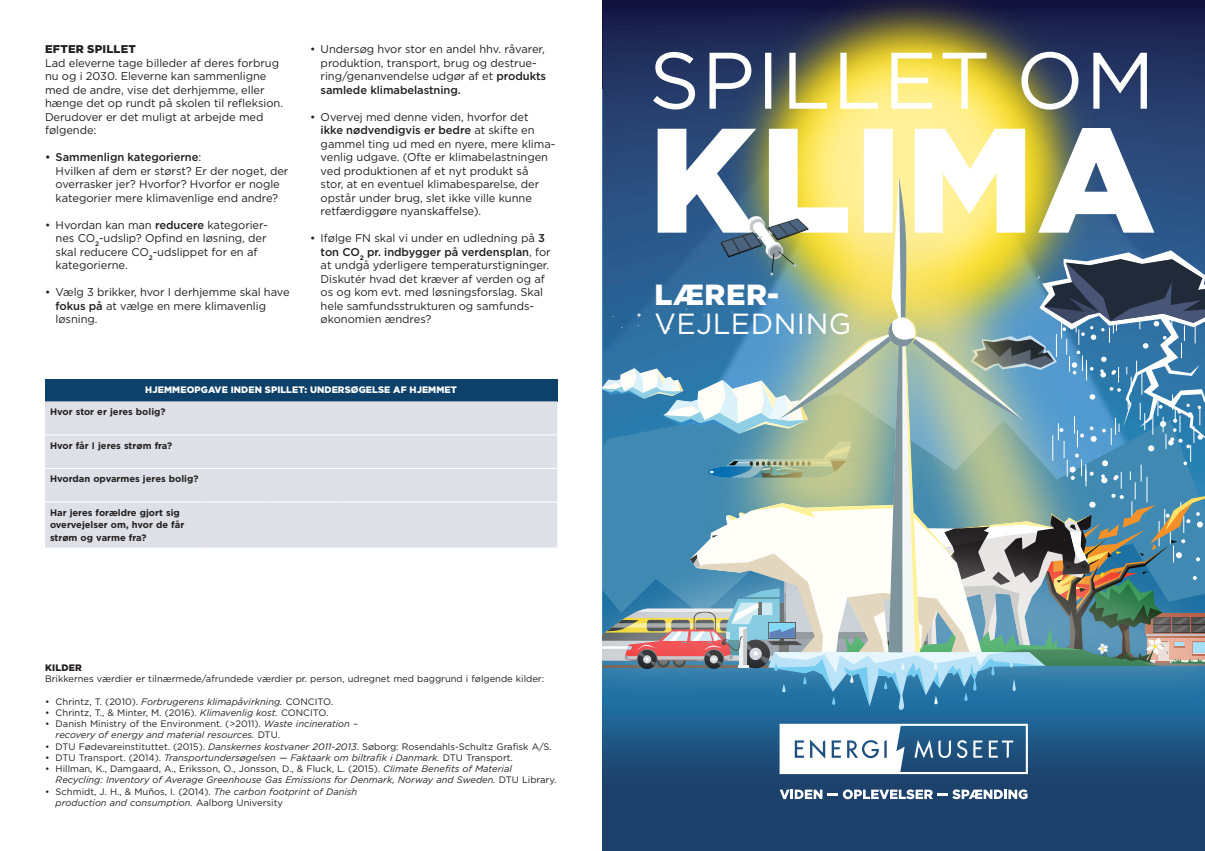
<style>
.page{position:relative;width:1205px;height:851px;background:#fff}
.page>*{position:absolute;margin:0;border:0;box-sizing:border-box;transform-origin:0 0}
.t1{font:29.12px "Gotham Pro";letter-spacing:.015em;color:#fff}
.t2{font:900 29.12px "Gotham Pro";letter-spacing:.02em;color:#fff}
.t3{font:11.25px/13.5px "Gotham Pro";letter-spacing:-.005em;color:#231f20}
.t4{font:900 11.25px "Gotham Pro";letter-spacing:.02em;color:#231f20}
.t5{font:italic 9.38px/11.2px "Gotham Pro";color:#231f20}
.Tabeltekst_bullit{font:9.38px "Gotham Pro";color:#231f20}
.Tabeltekst_bullit-2{font:700 9.38px/12.5px "Gotham Pro";color:#231f20}
.Tabeltekst_-_overskr{font:900 9.38px "Gotham Pro";letter-spacing:.01em;color:#fff}
.Tabeltekst_bullit-3{font:900 9.38px "Gotham Pro";letter-spacing:.02em;color:#231f20}
.s1{font-weight:500}
.s2{font-style:normal}
.s3{font-style:italic}
</style>
<div class="page">
<img style="left:602px;top:4px;width:603px;height:41px">
<img style="left:602px;top:45px;width:603px;height:132px">
<img style="left:728px;top:0;width:368px;height:128px">
<img style="left:765px;top:26px;width:291px;height:102px">
<div style="left:602px;top:705px;width:603px;height:145px;background:linear-gradient(to bottom,#206293,#1b365d)"></div>
<svg style="left:779px;top:723px;width:249px;height:51px"></svg>
<svg style="left:779px;top:789px;width:248px;height:10px"></svg>
<svg style="left:657px;top:128px;width:497px;height:49px"></svg>
<svg style="left:653px;top:52px;width:494px;height:58px"></svg>
<div style="left:45px;top:379px;width:512px;height:22px;background:#0d4169"></div>
<div style="left:45px;top:401px;width:512px;height:146px;background:#dee0e7"></div>
<hr style="left:45px;top:434px;width:159px;height:1px;background:#fff">
<hr style="left:204px;top:434px;width:64px;height:1px;background:#fff">
<hr style="left:268px;top:434px;width:75px;height:1px;background:#fff">
<hr style="left:343px;top:434px;width:214px;height:1px;background:#fff">
<hr style="left:45px;top:468px;width:159px;height:1px;background:#fff">
<hr style="left:204px;top:468px;width:64px;height:1px;background:#fff">
<hr style="left:268px;top:468px;width:75px;height:1px;background:#fff">
<hr style="left:343px;top:468px;width:214px;height:1px;background:#fff">
<hr style="left:45px;top:501px;width:159px;height:1px;background:#fff">
<hr style="left:204px;top:501px;width:64px;height:1px;background:#fff">
<hr style="left:268px;top:501px;width:75px;height:1px;background:#fff">
<hr style="left:343px;top:501px;width:214px;height:1px;background:#fff">
<img style="left:602px;top:177px;width:603px;height:532px">
<p class="t4" style="left:45px;top:43px;width:92px">EFTER SPILLET</p>
<p class="t3" style="left:45px;top:56px;width:240px">Lad eleverne tage billeder af deres forbrug nu og i 2030. Eleverne kan sammenligne med de andre, vise det derhjemme, eller hænge det op rundt på skolen til refleksion.<br>Derudover er det muligt at arbejde med følgende:</p>
<p class="t3" style="left:56px;top:150px;width:234px;text-indent:-11px"><span class="s1">• Sammenlign kategorierne</span>:<br>Hvilken af dem er størst? Er der noget, der overrasker jer? Hvorfor? Hvorfor er nogle kategorier mere klimavenlige end andre?</p>
<p class="t3" style="left:56px;top:218px;width:214px;text-indent:-11px">• Hvordan kan man <span class="s1">reducere</span> kategorier&shy;nes CO<sub>2</sub>-udslip? Opfind en løsning, der skal reducere CO<sub>2</sub>-udslippet for en af kategorierne.</p>
<p class="t3" style="left:56px;top:285px;width:235px;text-indent:-11px">• Vælg 3 brikker, hvor I derhjemme skal have <span class="s1">fokus på</span> at vælge en mere klimavenlig løsning.</p>
<p class="t3" style="left:321px;top:42px;width:227px;text-indent:-11px">• Undersøg hvor stor en andel hhv. råvarer, produktion, transport, brug og destrue&shy;ring/genanvendelse udgør af et <span class="s1">produkts samlede -klimabelastning.</span></p>
<p class="t3" style="left:321px;top:110px;width:236px;text-indent:-11px">• Overvej med denne viden, hvorfor det<br><span class="s1">ikke nødvendigvis er bedre</span> at skifte en gammel ting ud med en nyere, mere klima&shy;venlig udgave. (Ofte er klimabelastningen ved produktionen af et nyt produkt så<br>stor, at en eventuel klimabesparelse, der opstår under brug, slet ikke ville kunne retfærdiggøre nyanskaffelse).</p>
<p class="t3" style="left:321px;top:231px;width:231px;text-indent:-11px">• Ifølge FN skal vi under en udledning på <span class="s1">3 ton CO</span><sub>2</sub> <span class="s1">pr. indbygger på verdensplan</span>, for at undgå yderligere temperaturstigninger.<br>Diskutér hvad det kræver af verden og af os og kom evt. med løsningsforslag. Skal hele samfundsstrukturen og samfunds&shy;økonomien ændres?</p>
<p class="Tabeltekst_-_overskr" style="left:145px;top:384px;width:313px">HJEMMEOPGAVE INDEN SPILLET: UNDERSØGELSE AF HJEMMET</p>
<p class="Tabeltekst_bullit-2" style="left:50px;top:405px;width:117px">Hvor stor er jeres bolig?</p>
<p class="Tabeltekst_bullit-2" style="left:50px;top:439px;width:124px">Hvor får I jeres strøm fra?</p>
<p class="Tabeltekst_bullit-2" style="left:50px;top:472px;width:150px">Hvordan opvarmes jeres bolig?</p>
<p class="Tabeltekst_bullit-2" style="left:50px;top:506px;width:136px">Har jeres forældre gjort sig overvejelser om, hvor de får strøm og varme fra?</p>
<p class="Tabeltekst_bullit-3" style="left:45px;top:662px;width:38px">KILDER</p>
<p class="Tabeltekst_bullit" style="left:45px;top:673px;width:501px">Brikkernes værdier er tilnærmede/afrundede værdier pr. person, udregnet med baggrund i følgende kilder:</p>
<p class="t5" style="left:45px;top:695px;width:290px"><span class="s2">• Chrintz, T. (2010).</span> Forbrugerens klimapåvirkning. <span class="s2">CONCITO.</span></p>
<p class="Tabeltekst_bullit" style="left:45px;top:707px;width:285px">• Chrintz, T., &amp; Minter, M. (2016). <span class="s3">Klimavenlig kost.</span> CONCITO.</p>
<p class="t5" style="left:56px;top:718px;width:304px;text-indent:-11px"><span class="s2">• Danish Ministry of the Environment. (&gt;2011).</span> Waste incineration – recovery of energy and material resources. <span class="s2">DTU.</span></p>
<p class="Tabeltekst_bullit" style="left:45px;top:741px;width:508px">• DTU Fødevareinstituttet. (2015). <span class="s3">Danskernes kostvaner 2011-2013</span>. Søborg: Rosendahls-Schultz Grafisk A/S.</p>
<p class="t5" style="left:45px;top:751px;width:469px"><span class="s2">• DTU Transport. (2014).</span> Transportundersøgelsen — Faktaark om biltrafik i Danmark. <span class="s2">DTU Transport.</span></p>
<p class="t5" style="left:56px;top:763px;width:502px;text-indent:-11px"><span class="s2">• Hillman, K., Damgaard, A., Eriksson, O., Jonsson, D., &amp; Fluck, L. (2015).</span> Climate Benefits of Material<br>Recycling: Inventory of Average Greenhouse Gas Emissions for Denmark, Norway and Sweden. <span class="s2">DTU Library.</span></p>
<p class="t5" style="left:56px;top:785px;width:303px;text-indent:-11px"><span class="s2">• Schmidt, J. H., &amp; Muños, I. (2014).</span> The carbon footprint of Danish production and consumption. <span class="s2">Aalborg University</span></p>
<p class="t2" style="left:654px;top:278px;width:126px">LÆRER-</p>
<p class="t1" style="left:654px;top:308px;width:198px">VEJLEDNING</p>
</div>
